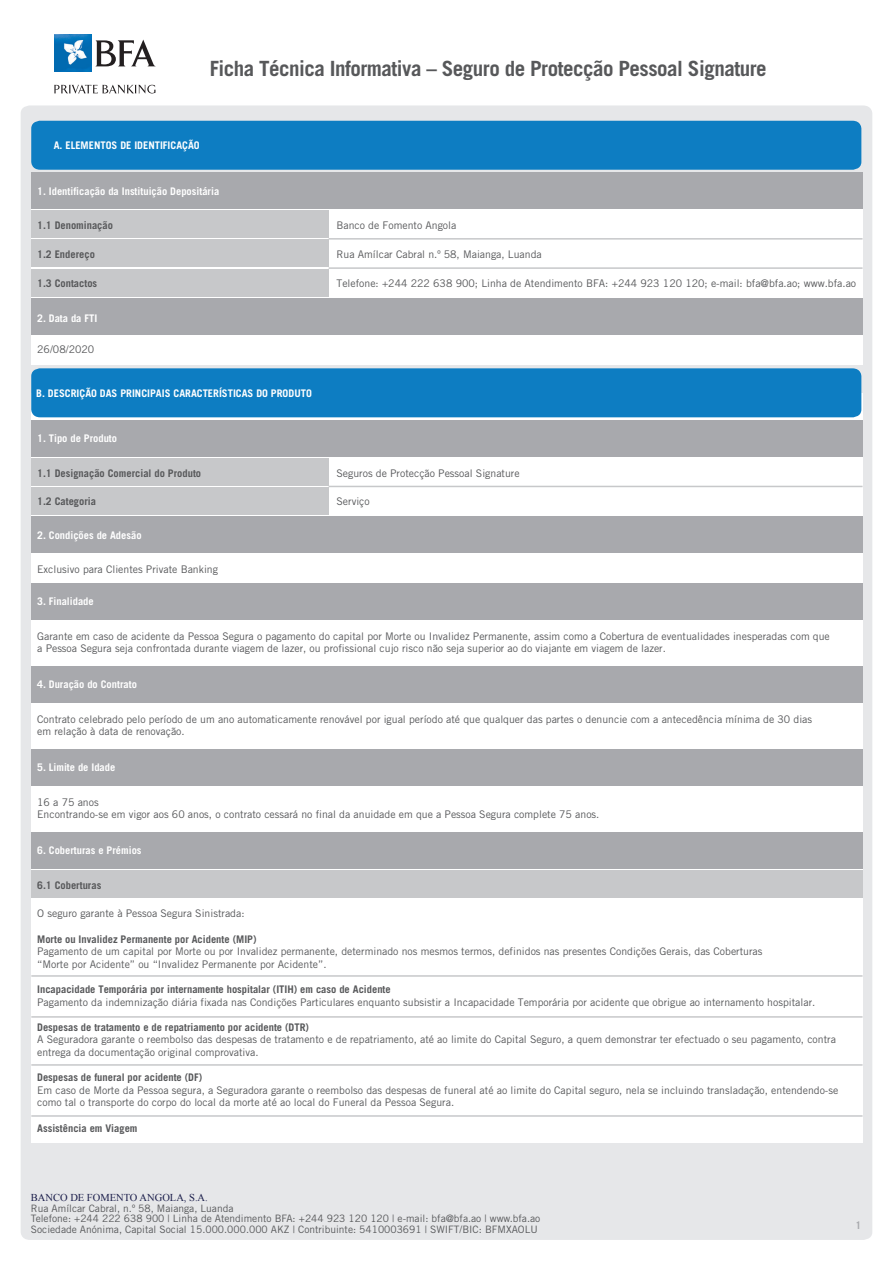
<style>
.page{position:relative;width:893px;height:1263px;background:#fff}
.page>*{position:absolute;margin:0;border:0;box-sizing:border-box;transform-origin:0 0}
.t1{font:700 21px "Trade Gothic";letter-spacing:-.025em;color:#57585a}
.t2{font:10.5px/12.6px "Trade Gothic";color:#57585a}
.t3{font:700 10.5px "Trade Gothic";color:#57585a}
.t4{font:700 10.5px "Trade Gothic";color:#fff}
.t5{font:10.5px "Times New Roman";color:#1a1d4a}
.t6{font:700 10.5px "Trade Gothic";color:#a8a9ad}
.t7{font:10.2px/10.5px "Trade Gothic";color:#57585a}
</style>
<div class="page">
<div style="left:21px;top:105px;width:851px;height:1135px;background:#e6e7e9"></div>
<div style="left:31px;top:172px;width:831px;height:192px;background:#fff"></div>
<div style="left:31px;top:121px;width:830px;height:49px;background:#0d7dc2;border-radius:8px"></div>
<img style="left:54px;top:35px;width:37px;height:37px">
<svg style="left:54px;top:85px;width:102px;height:9px"></svg>
<svg style="left:95px;top:40px;width:60px;height:26px"></svg>
<div style="left:31px;top:172px;width:831px;height:37px;background:#a8a9ad"></div>
<div style="left:31px;top:298px;width:831px;height:37px;background:#a8a9ad"></div>
<div style="left:31px;top:240px;width:298px;height:27px;background:#c7c8ca"></div>
<div style="left:31px;top:210px;width:298px;height:28px;background:#c7c8ca"></div>
<hr style="left:329px;top:238px;width:533px;height:2px;background:#c7c8ca">
<div style="left:31px;top:269px;width:298px;height:28px;background:#c7c8ca"></div>
<hr style="left:329px;top:267px;width:533px;height:2px;background:#c7c8ca">
<div style="left:31px;top:393px;width:832px;height:750px;background:#fff"></div>
<div style="left:31px;top:368px;width:830px;height:49px;background:#0d7dc2;border-radius:8px"></div>
<div style="left:31px;top:420px;width:831px;height:37px;background:#a8a9ad"></div>
<div style="left:31px;top:487px;width:298px;height:28px;background:#c7c8ca"></div>
<div style="left:31px;top:458px;width:298px;height:28px;background:#c7c8ca"></div>
<hr style="left:329px;top:486px;width:533px;height:1px;background:#c7c8ca">
<div style="left:31px;top:516px;width:831px;height:37px;background:#a8a9ad"></div>
<div style="left:31px;top:583px;width:831px;height:36px;background:#a8a9ad"></div>
<div style="left:31px;top:666px;width:831px;height:36px;background:#a8a9ad"></div>
<div style="left:31px;top:749px;width:831px;height:36px;background:#a8a9ad"></div>
<div style="left:31px;top:832px;width:831px;height:36px;background:#a8a9ad"></div>
<div style="left:31px;top:870px;width:831px;height:27px;background:#c7c8ca"></div>
<hr style="left:31px;top:975px;width:831px;height:2px;background:#c7c8ca">
<hr style="left:31px;top:1016px;width:831px;height:2px;background:#c7c8ca">
<hr style="left:31px;top:1064px;width:831px;height:2px;background:#c7c8ca">
<hr style="left:31px;top:1115px;width:831px;height:2px;background:#c7c8ca">
<h1 class="t1" style="left:210px;top:56px;width:558px">Ficha Técnica Informativa – Seguro de Protecção Pessoal Signature</h1>
<p class="t4" style="left:54px;top:139px;width:147px">A. ELEMENTOS DE IDENTIFICAÇÃO</p>
<p class="t4" style="left:37px;top:185px;width:184px">1. Identificação da Instituição Depositária</p>
<p class="t3" style="left:37px;top:219px;width:77px">1.1 Denominação</p>
<p class="t3" style="left:37px;top:248px;width:59px">1.2 Endereço</p>
<p class="t3" style="left:37px;top:276px;width:62px">1.3 Contactos</p>
<p class="t4" style="left:37px;top:311px;width:62px">2. Data da FTI</p>
<p class="t2" style="left:37px;top:343px;width:59px">26/08/2020</p>
<p class="t4" style="left:36px;top:386px;width:277px">B. DESCRIÇÃO DAS PRINCIPAIS CARACTERÍSTICAS DO PRODUTO</p>
<p class="t4" style="left:37px;top:432px;width:81px">1. Tipo de Produto</p>
<p class="t3" style="left:37px;top:466px;width:165px">1.1 Designação Comercial do Produto</p>
<p class="t3" style="left:37px;top:495px;width:60px">1.2 Categoria</p>
<p class="t2" style="left:336px;top:219px;width:121px">Banco de Fomento Angola</p>
<p class="t2" style="left:336px;top:248px;width:207px">Rua Amílcar Cabral n.º 58, Maianga, Luanda</p>
<p class="t2" style="left:336px;top:276px;width:521px">Telefone: +244 222 638 900; Linha de Atendimento BFA: +244 923 120 120; e-mail: bfa@bfa.ao; www.bfa.ao</p>
<p class="t2" style="left:336px;top:467px;width:185px">Seguros de Protecção Pessoal Signature</p>
<p class="t2" style="left:336px;top:495px;width:35px">Serviço</p>
<p class="t4" style="left:37px;top:528px;width:106px">2. Condições de Adesão</p>
<p class="t2" style="left:37px;top:563px;width:182px">Exclusivo para Clientes Private Banking</p>
<p class="t4" style="left:37px;top:595px;width:58px">3. Finalidade</p>
<p class="t2" style="left:37px;top:629px;width:794px">Garante em caso de acidente da Pessoa Segura o pagamento do capital por Morte ou Invalidez Permanente, assim como a Cobertura de eventualidades inesperadas com que a Pessoa Segura seja confrontada durante viagem de lazer, ou profissional cujo risco não seja superior ao do viajante em viagem de lazer.</p>
<p class="t4" style="left:37px;top:678px;width:101px">4. Duração do Contrato</p>
<p class="t2" style="left:37px;top:712px;width:776px">Contrato celebrado pelo período de um ano automaticamente renovável por igual período até que qualquer das partes o denuncie com a antecedência mínima de 30 dias em relação à data de renovação.</p>
<p class="t4" style="left:37px;top:761px;width:80px">5. Limite de Idade</p>
<p class="t2" style="left:37px;top:795px;width:564px">16 a 75 anos<br>Encontrando-se em vigor aos 60 anos, o contrato cessará no final da anuidade em que a Pessoa Segura complete 75 anos.</p>
<p class="t4" style="left:37px;top:844px;width:106px">6. Coberturas e Prémios</p>
<p class="t3" style="left:37px;top:878px;width:66px">6.1 Coberturas</p>
<p class="t2" style="left:37px;top:907px;width:209px">O seguro garante à Pessoa Segura Sinistrada:</p>
<p class="t3" style="left:37px;top:932px;width:221px">Morte ou Invalidez Permanente por Acidente (MIP)</p>
<p class="t2" style="left:37px;top:945px;width:727px">Pagamento de um capital por Morte ou por Invalidez permanente, determinado nos mesmos termos, definidos nas presentes Condições Gerais, das Coberturas “Morte por Acidente” ou “Invalidez Permanente por Acidente”.</p>
<p class="t3" style="left:37px;top:983px;width:355px">Incapacidade Temporária por internamente hospitalar (ITIH) em caso de Acidente</p>
<p class="t2" style="left:37px;top:995px;width:780px">Pagamento da indemnização diária fixada nas Condições Particulares enquanto subsistir a Incapacidade Temporária por acidente que obrigue ao internamento hospitalar.</p>
<p class="t3" style="left:37px;top:1020px;width:273px">Despesas de tratamento e de repatriamento por acidente (DTR)</p>
<p class="t2" style="left:37px;top:1033px;width:800px">A Seguradora garante o reembolso das despesas de tratamento e de repatriamento, até ao limite do Capital Seguro, a quem demonstrar ter efectuado o seu pagamento, contra entrega da documentação original comprovativa.</p>
<p class="t3" style="left:37px;top:1071px;width:167px">Despesas de funeral por acidente (DF)</p>
<p class="t2" style="left:37px;top:1083px;width:803px">Em caso de Morte da Pessoa segura, a Seguradora garante o reembolso das despesas de funeral até ao limite do Capital seguro, nela se incluindo transladação, entendendo-se como tal o transporte do corpo do local da morte até ao local do Funeral da Pessoa Segura.</p>
<p class="t3" style="left:37px;top:1121px;width:102px">Assistência em Viagem</p>
<p class="t5" style="left:31px;top:1190px;width:178px">BANCO DE FOMENTO ANGOLA, S.A.</p>
<p class="t7" style="left:31px;top:1202px;width:511px">Rua Amílcar Cabral, n.º 58, Maianga, Luanda<br>Telefone: +244 222 638 900 | Linha de Atendimento BFA: +244 923 120 120 | e-mail: bfa@bfa.ao | www.bfa.ao<br>Sociedade Anónima, Capital Social 15.000.000.000 AKZ | Contribuinte: 5410003691 | SWIFT/BIC: BFMXAOLU</p>
<p class="t6" style="left:855px;top:1219px;width:7px">1</p>
</div>
